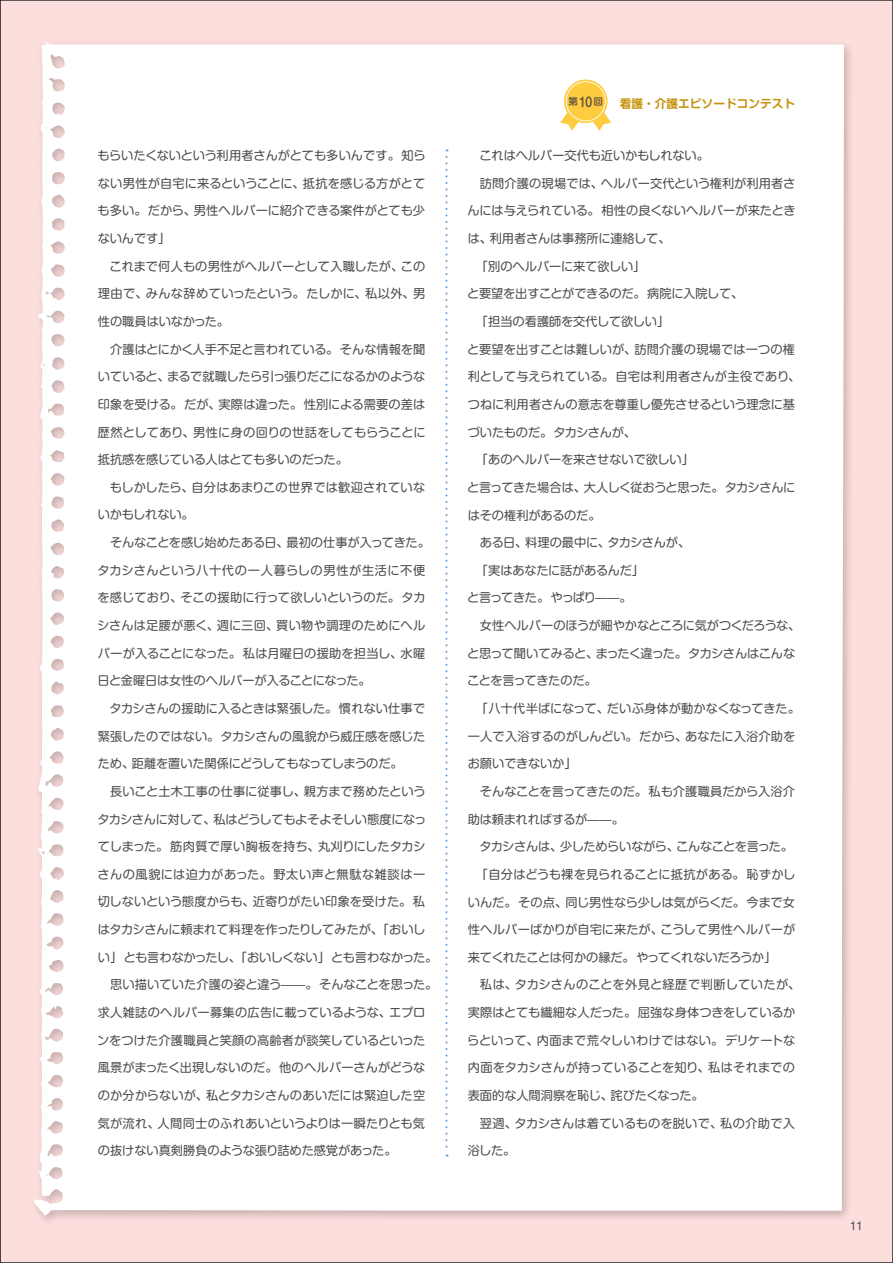
<style>
.page{position:relative;width:893px;height:1263px;background:#fcdedd}
.page>*{position:absolute;margin:0;border:0;box-sizing:border-box;transform-origin:0 0}
.t1{font:12.15px "Shin M Go Pr 6";letter-spacing:-.005em;color:#4b4c4d}
.t2{font:12.15px "Shin M Go Pr 6";letter-spacing:-.04em;color:#4b4c4d}
.t3{font:12.15px "Shin M Go Pr 6";letter-spacing:-.035em;color:#4b4c4d}
.t4{font:12.15px "Shin M Go Pr 6";letter-spacing:.015em;color:#4b4c4d}
.t5{font:12.15px "Shin M Go Pr 6";letter-spacing:.02em;color:#4b4c4d}
.t6{font:12.15px "Shin M Go Pr 6";letter-spacing:.04em;color:#4b4c4d}
.t7{font:12.15px "Shin M Go Pr 6";letter-spacing:-.025em;color:#4b4c4d}
.t8{font:12.15px "Shin M Go Pr 6";letter-spacing:-.03em;color:#4b4c4d}
.t9{font:12.15px "Shin M Go Pr 6";letter-spacing:.025em;color:#4b4c4d}
.t10{font:12.15px "Shin M Go Pr 6";letter-spacing:-.09em;color:#4b4c4d}
.t11{font:700 11.7px "Shin M Go Pr 6 De";color:#c5910a}
.t12{font:10.65px "Shin M Go Pr 6";color:#4b4c4d}
.t13{font:700 9.6px "Shin M Go Pr 6 De";color:#6b5841}
.s1{font-size:12.75px}
</style>
<div class="page">
<div style="left:29px;top:37px;width:826px;height:1189px;background:#231f20;opacity:.25"></div>
<div style="left:34px;top:41px;width:810px;height:1175px;background:#fff"></div>
<svg style="left:445px;top:157px;width:3px;height:1000px"></svg>
<div style="left:564px;top:80px;width:43px;height:43px;background:#fecc3e;border-radius:50%"></div>
<svg style="left:560px;top:81px;width:51px;height:50px"></svg>
<svg style="left:0;top:0;width:1px;height:1263px"></svg>
<p class="t1" style="left:98px;top:146px;width:329px">もらいたくないという利用者さんがとても多いんです。知ら</p>
<p class="t1" style="left:98px;top:173px;width:329px">ない男性が自宅に来るということに、抵抗を感じる方がとて</p>
<p class="t1" style="left:98px;top:201px;width:329px">も多い。だから、男性ヘルパーに紹介できる案件がとても少</p>
<p class="t1" style="left:98px;top:229px;width:74px">ないんです」</p>
<p class="t1" style="left:110px;top:256px;width:317px">これまで何人もの男性がヘルパーとして入職したが、この</p>
<p class="t5" style="left:98px;top:284px;width:329px">理由で、みんな辞めていったという。たしかに、私以外、男</p>
<p class="t1" style="left:98px;top:312px;width:133px">性の職員はいなかった。</p>
<p class="t1" style="left:110px;top:339px;width:317px">介護はとにかく人手不足と言われている。そんな情報を聞</p>
<p class="t2" style="left:98px;top:367px;width:329px">いていると、まるで就職したら引っ張りだこになるかのような</p>
<p class="t1" style="left:98px;top:394px;width:329px">印象を受ける。だが、実際は違った。性別による需要の差は</p>
<p class="t1" style="left:98px;top:422px;width:329px">歴然としてあり、男性に身の回りの世話をしてもらうことに</p>
<p class="t1" style="left:98px;top:450px;width:252px">抵抗感を感じている人はとても多いのだった。</p>
<p class="t1" style="left:110px;top:477px;width:317px">もしかしたら、自分はあまりこの世界では歓迎されていな</p>
<p class="t1" style="left:98px;top:505px;width:97px">いかもしれない。</p>
<p class="t1" style="left:110px;top:533px;width:321px">そんなことを感じ始めたある日、最初の仕事が入ってきた。</p>
<p class="t6" style="left:97px;top:560px;width:329px">タカシさんという八十代の一人暮らしの男性が生活に不便</p>
<p class="t1" style="left:98px;top:588px;width:329px">を感じており、そこの援助に行って欲しいというのだ。タカ</p>
<p class="t4" style="left:97px;top:616px;width:330px">シさんは足腰が悪く、週に三回、買い物や調理のためにヘル</p>
<p class="t1" style="left:98px;top:643px;width:329px">パーが入ることになった。私は月曜日の援助を担当し、水曜</p>
<p class="t1" style="left:98px;top:671px;width:275px">日と金曜日は女性のヘルパーが入ることになった。</p>
<p class="t1" style="left:110px;top:698px;width:317px">タカシさんの援助に入るときは緊張した。慣れない仕事で</p>
<p class="t1" style="left:98px;top:726px;width:329px">緊張したのではない。タカシさんの風貌から威圧感を感じた</p>
<p class="t1" style="left:98px;top:754px;width:307px">ため、距離を置いた関係にどうしてもなってしまうのだ。</p>
<p class="t1" style="left:110px;top:781px;width:317px">長いこと土木工事の仕事に従事し、親方まで務めたという</p>
<p class="t7" style="left:97px;top:809px;width:330px">タカシさんに対して、私はどうしてもよそよそしい態度になっ</p>
<p class="t1" style="left:98px;top:837px;width:329px">てしまった。筋肉質で厚い胸板を持ち、丸刈りにしたタカシ</p>
<p class="t6" style="left:97px;top:864px;width:329px">さんの風貌には迫力があった。野太い声と無駄な雑談は一</p>
<p class="t1" style="left:98px;top:892px;width:329px">切しないという態度からも、近寄りがたい印象を受けた。私</p>
<p class="t1" style="left:98px;top:920px;width:329px">はタカシさんに頼まれて料理を作ったりしてみたが、「おいし</p>
<p class="t2" style="left:98px;top:947px;width:341px">い」とも言わなかったし、「おいしくない」とも言わなかった。</p>
<p class="t1" style="left:110px;top:975px;width:329px">思い描いていた介護の姿と違う——。そんなことを思った。</p>
<p class="t5" style="left:98px;top:1003px;width:329px">求人雑誌のヘルパー募集の広告に載っているような、エプロ</p>
<p class="t1" style="left:97px;top:1030px;width:330px">ンをつけた介護職員と笑顔の高齢者が談笑しているといった</p>
<p class="t1" style="left:98px;top:1058px;width:329px">風景がまったく出現しないのだ。他のヘルパーさんがどうな</p>
<p class="t1" style="left:98px;top:1085px;width:329px">のか分からないが、私とタカシさんのあいだには緊迫した空</p>
<p class="t4" style="left:98px;top:1113px;width:329px">気が流れ、人間同士のふれあいというよりは一瞬たりとも気</p>
<p class="t1" style="left:98px;top:1141px;width:300px">の抜けない真剣勝負のような張り詰めた感覚があった。</p>
<p class="t13" style="left:568px;top:94px;width:36px">第<span class="s1">10</span>回</p>
<p class="t11" style="left:620px;top:94px;width:177px">看護・介護エピソードコンテスト</p>
<p class="t1" style="left:479px;top:146px;width:231px">これはヘルパー交代も近いかもしれない。</p>
<p class="t1" style="left:480px;top:173px;width:317px">訪問介護の現場では、ヘルパー交代という権利が利用者さ</p>
<p class="t1" style="left:468px;top:201px;width:329px">んには与えられている。相性の良くないヘルパーが来たとき</p>
<p class="t1" style="left:468px;top:229px;width:204px">は、利用者さんは事務所に連絡して、</p>
<p class="t1" style="left:476px;top:256px;width:171px">「別のヘルパーに来て欲しい」</p>
<p class="t8" style="left:467px;top:284px;width:278px">と要望を出すことができるのだ。病院に入院して、</p>
<p class="t1" style="left:476px;top:312px;width:195px">「担当の看護師を交代して欲しい」</p>
<p class="t1" style="left:467px;top:339px;width:329px">と要望を出すことは難しいが、訪問介護の現場では一つの権</p>
<p class="t1" style="left:468px;top:367px;width:334px">利として与えられている。自宅は利用者さんが主役であり、</p>
<p class="t1" style="left:468px;top:395px;width:329px">つねに利用者さんの意志を尊重し優先させるという理念に基</p>
<p class="t1" style="left:468px;top:422px;width:170px">づいたものだ。タカシさんが、</p>
<p class="t1" style="left:476px;top:450px;width:220px">「あのヘルパーを来させないで欲しい」</p>
<p class="t3" style="left:467px;top:477px;width:330px">と言ってきた場合は、大人しく従おうと思った。タカシさんに</p>
<p class="t1" style="left:468px;top:505px;width:134px">はその権利があるのだ。</p>
<p class="t7" style="left:480px;top:533px;width:212px">ある日、料理の最中に、タカシさんが、</p>
<p class="t1" style="left:476px;top:560px;width:170px">「実はあなたに話があるんだ」</p>
<p class="t10" style="left:467px;top:588px;width:166px">と言ってきた。やっぱり——。</p>
<p class="t1" style="left:480px;top:616px;width:322px">女性ヘルパーのほうが細やかなところに気がつくだろうな、</p>
<p class="t2" style="left:467px;top:643px;width:330px">と思って聞いてみると、まったく違った。タカシさんはこんな</p>
<p class="t2" style="left:467px;top:671px;width:131px">ことを言ってきたのだ。</p>
<p class="t1" style="left:476px;top:699px;width:325px">「八十代半ばになって、だいぶ身体が動かなくなってきた。</p>
<p class="t1" style="left:468px;top:726px;width:329px">一人で入浴するのがしんどい。だから、あなたに入浴介助を</p>
<p class="t1" style="left:468px;top:754px;width:110px">お願いできないか」</p>
<p class="t1" style="left:480px;top:781px;width:317px">そんなことを言ってきたのだ。私も介護職員だから入浴介</p>
<p class="t8" style="left:468px;top:809px;width:158px">助は頼まれればするが——。</p>
<p class="t3" style="left:480px;top:837px;width:315px">タカシさんは、少しためらいながら、こんなことを言った。</p>
<p class="t1" style="left:476px;top:864px;width:321px">「自分はどうも裸を見られることに抵抗がある。恥ずかし</p>
<p class="t1" style="left:468px;top:892px;width:329px">いんだ。その点、同じ男性なら少しは気がらくだ。今まで女</p>
<p class="t1" style="left:468px;top:920px;width:329px">性ヘルパーばかりが自宅に来たが、こうして男性ヘルパーが</p>
<p class="t3" style="left:468px;top:947px;width:310px">来てくれたことは何かの縁だ。やってくれないだろうか」</p>
<p class="t9" style="left:480px;top:975px;width:322px">私は、タカシさんのことを外見と経歴で判断していたが、</p>
<p class="t1" style="left:468px;top:1003px;width:329px">実際はとても繊細な人だった。屈強な身体つきをしているか</p>
<p class="t1" style="left:467px;top:1030px;width:330px">らといって、内面まで荒々しいわけではない。デリケートな</p>
<p class="t1" style="left:468px;top:1058px;width:329px">内面をタカシさんが持っていることを知り、私はそれまでの</p>
<p class="t1" style="left:468px;top:1085px;width:237px">表面的な人間洞察を恥じ、詫びたくなった。</p>
<p class="t4" style="left:480px;top:1113px;width:317px">翌週、タカシさんは着ているものを脱いで、私の介助で入</p>
<p class="t1" style="left:468px;top:1141px;width:49px">浴した。</p>
<p class="t12" style="left:850px;top:1217px;width:14px">11</p>
</div>
